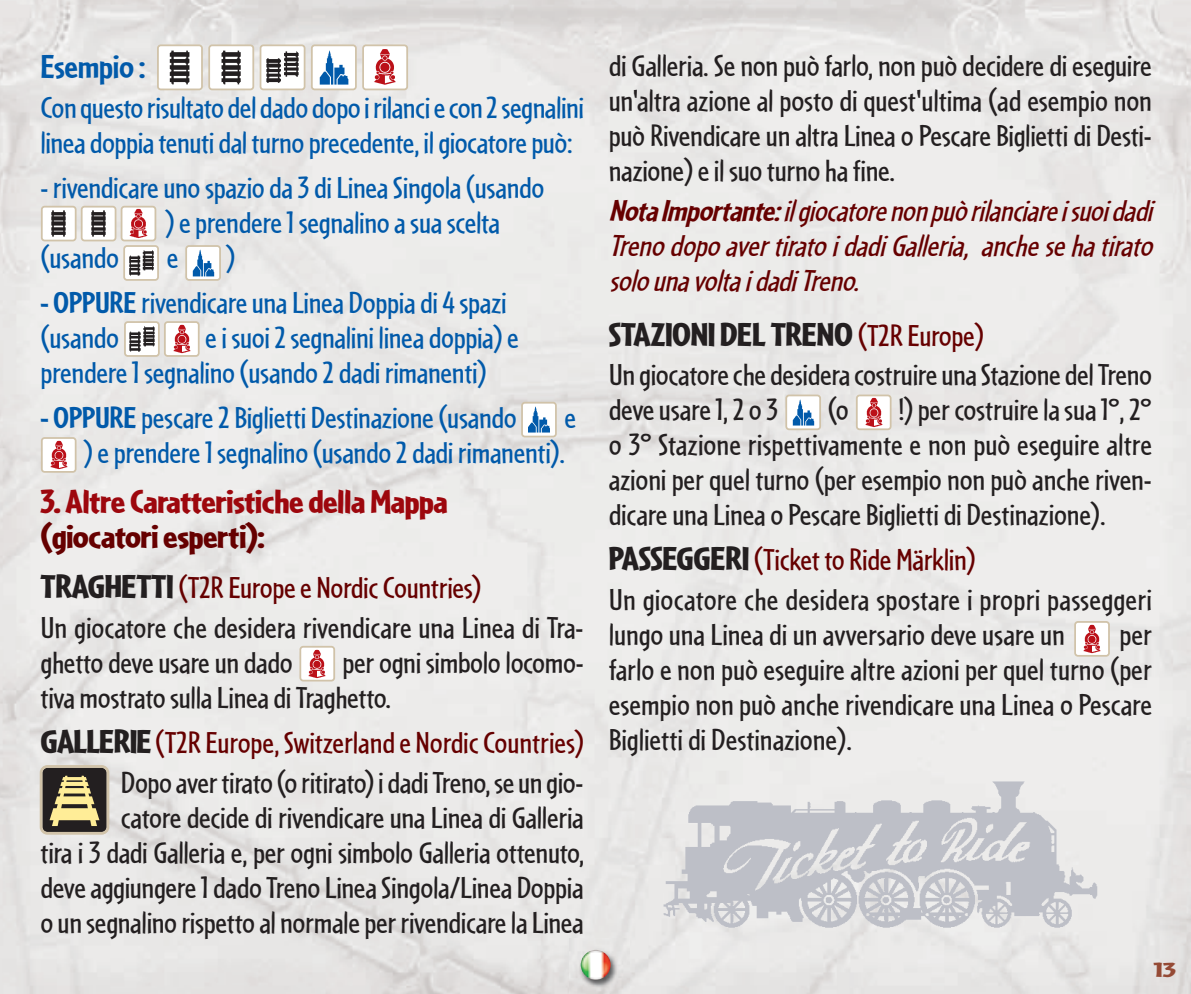
<style>
.page{position:relative;width:1191px;height:994px;background:#fff}
.page>*{position:absolute;margin:0;border:0;box-sizing:border-box;transform-origin:0 0}
.t1{font:900 34.65px "Cafeteria";letter-spacing:-.015em;color:#9d070d;scale:1.11 1}
.t2{font:900 34.65px "Cafeteria";letter-spacing:-.015em;color:#231f20;scale:1.11 1}
.t3{font:900 34.65px "Cafeteria";letter-spacing:-.015em;color:#600;scale:1.11 1}
.t4{font:700 34.65px "Cafeteria";letter-spacing:-.015em;color:#015aaa;scale:1.11 1}
.t5{font:31.5px/35px "Cafeteria";letter-spacing:-.015em;color:#231f20;text-align:justify;scale:1.11 1}
.t6{font:31.5px/35px "Cafeteria";letter-spacing:-.015em;color:#015aaa;scale:1.11 1}
.t7{font:italic 31.5px/35px "Cafeteria";color:#600;text-align:justify;scale:1.11 1}
.t8{font:31.5px/39.9px "Cafeteria";letter-spacing:.005em;color:#231f20;scale:1.11 1}
.t9{font:900 21px "Cafeteria";color:#954a35;scale:1.67 1}
.s1{font-weight:700}
.s2{font-weight:900;font-size:34.65px}
.s3{color:#600}
.s4{font-weight:400;font-size:31.5px;color:#600}
</style>
<div class="page">
<img style="left:570px;top:938px;width:59px;height:56px">
<img style="left:581px;top:950px;width:29px;height:30px;border-radius:50%">
<svg style="left:40px;top:765px;width:69px;height:70px;background:#7c7358"></svg>
<img style="left:159px;top:46px;width:42px;height:43px;border-radius:2px">
<div style="left:157px;top:44px;width:46px;height:46px;border:4px solid #d1c3a9;border-radius:4px"></div>
<img style="left:210px;top:46px;width:42px;height:43px;border-radius:2px">
<div style="left:208px;top:44px;width:46px;height:46px;border:4px solid #d1c3a9;border-radius:4px"></div>
<img style="left:261px;top:46px;width:43px;height:43px;border-radius:2px">
<div style="left:260px;top:44px;width:45px;height:46px;border:4px solid #d1c3a9;border-radius:4px"></div>
<img style="left:313px;top:46px;width:42px;height:43px;border-radius:2px">
<div style="left:311px;top:44px;width:46px;height:46px;border:4px solid #d1c3a9;border-radius:4px"></div>
<img style="left:364px;top:46px;width:42px;height:43px;border-radius:2px">
<div style="left:362px;top:44px;width:46px;height:46px;border:4px solid #d1c3a9;border-radius:4px"></div>
<img style="left:43px;top:207px;width:32px;height:33px;border-radius:2px">
<div style="left:41px;top:206px;width:36px;height:35px;border:4px solid #d1c3a9;border-radius:4px"></div>
<img style="left:83px;top:207px;width:32px;height:33px;border-radius:2px">
<div style="left:81px;top:206px;width:35px;height:35px;border:4px solid #d1c3a9;border-radius:4px"></div>
<img style="left:123px;top:208px;width:31px;height:31px;border-radius:2px">
<div style="left:121px;top:206px;width:35px;height:35px;border:4px solid #d1c3a9;border-radius:4px"></div>
<img style="left:125px;top:247px;width:32px;height:32px;border-radius:2px">
<div style="left:123px;top:245px;width:36px;height:36px;border:4px solid #d1c3a9;border-radius:4px"></div>
<img style="left:187px;top:247px;width:32px;height:32px;border-radius:2px">
<div style="left:185px;top:245px;width:36px;height:36px;border:4px solid #d1c3a9;border-radius:4px"></div>
<img style="left:126px;top:323px;width:32px;height:32px;border-radius:2px">
<div style="left:124px;top:321px;width:36px;height:36px;border:4px solid #d1c3a9;border-radius:4px"></div>
<img style="left:166px;top:323px;width:31px;height:32px;border-radius:2px">
<div style="left:164px;top:321px;width:36px;height:36px;border:4px solid #d1c3a9;border-radius:4px"></div>
<img style="left:43px;top:439px;width:31px;height:31px;border-radius:2px">
<div style="left:41px;top:437px;width:36px;height:36px;border:4px solid #d1c3a9;border-radius:4px"></div>
<img style="left:523px;top:403px;width:32px;height:33px;border-radius:2px">
<div style="left:521px;top:402px;width:36px;height:35px;border:4px solid #d1c3a9;border-radius:4px"></div>
<img style="left:302px;top:648px;width:31px;height:31px;border-radius:2px">
<div style="left:299px;top:646px;width:36px;height:35px;border:4px solid #d1c3a9;border-radius:4px"></div>
<img style="left:1076px;top:623px;width:31px;height:31px;border-radius:2px">
<div style="left:1074px;top:621px;width:35px;height:36px;border:4px solid #d1c3a9;border-radius:4px"></div>
<img style="left:787px;top:396px;width:32px;height:32px;border-radius:2px">
<div style="left:785px;top:394px;width:36px;height:36px;border:4px solid #d1c3a9;border-radius:4px"></div>
<img style="left:858px;top:397px;width:31px;height:31px;border-radius:2px">
<div style="left:856px;top:394px;width:35px;height:36px;border:4px solid #d1c3a9;border-radius:4px"></div>
<img style="left:657px;top:772px;width:448px;height:162px">
<p class="t4" style="left:41px;top:55px;width:96px">Esempio :</p>
<p class="t6" style="left:41px;top:93px;width:491px">Con questo risultato del dado dopo i rilanci e con 2 segnalini linea doppia tenuti dal turno precedente, il giocatore può:</p>
<p class="t6" style="left:41px;top:173px;width:455px">- rivendicare uno spazio da 3 di Linea Singola (usando</p>
<p class="t6" style="left:165px;top:208px;width:303px">) e prendere 1 segnalino a sua scelta</p>
<p class="t6" style="left:41px;top:243px;width:72px">(usando</p>
<p class="t6" style="left:167px;top:243px;width:12px">e</p>
<p class="t6" style="left:226px;top:243px;width:10px">)</p>
<p class="t6" style="left:41px;top:288px;width:421px"><span class="s1">- OPPURE</span>rivendicare una Linea Doppia di 4 spazi (usando</p>
<p class="t6" style="left:41px;top:323px;width:432px;text-indent:165px">e i suoi 2 segnalini linea doppia) e prendere 1 segnalino (usando 2 dadi rimanenti)</p>
<p class="t6" style="left:41px;top:403px;width:431px"><span class="s1">- OPPURE</span>pescare 2 Biglietti Destinazione (usando</p>
<p class="t6" style="left:84px;top:403px;width:445px;text-indent:481px">e ) e prendere 1 segnalino (usando 2 dadi rimanenti).</p>
<p class="t1" style="left:41px;top:490px;width:368px">3. Altre Caratteristiche della Mappa</p>
<p class="t3" style="left:41px;top:525px;width:204px">(giocatori esperti):</p>
<p class="t5" style="left:41px;top:570px;width:491px;line-height:39.9px"><span class="s2">TRAGHETTI</span> <span class="s3">(T2R Europe e Nordic Countries)<br></span>Un giocatore che desidera rivendicare una Linea di Tra-</p>
<p class="t5" style="left:41px;top:648px;width:229px">ghetto deve usare un dado</p>
<p class="t5" style="left:41px;top:648px;width:491px;text-indent:302px">per ogni simbolo locomo&shy;tiva mostrato sulla Linea di Traghetto.</p>
<p class="t5" style="left:41px;top:725px;width:491px;line-height:39.9px;text-align:right"><span class="s2">GALLERIE</span> <span class="s3">(T2R Europe, Switzerland e Nordic Countries)<br></span>Dopo aver tirato (o ritirato) i dadi Treno, se un gio-</p>
<p class="t5" style="left:41px;top:803px;width:491px;text-indent:80px">catore decide di rivendicare una Linea di Galleria tira i 3 dadi Galleria e, per ogni simbolo Galleria ottenuto, deve aggiungere 1 dado Treno Linea Singola/Linea Doppia o un segnalino rispetto al normale per rivendicare la Linea</p>
<p class="t5" style="left:609px;top:51px;width:491px">di Galleria. Se non può farlo, non può decidere di eseguire un'altra azione al posto di quest'ultima (ad esempio non può Rivendicare un altra Linea o Pescare Biglietti di Desti&shy;nazione) e il suo turno ha fine.</p>
<p class="t7" style="left:609px;top:196px;width:497px"><span class="s1">NotaImportante:</span>ilgiocatorenonpuòrilanciareisuoidadi Treno dopo avertirato idadiGalleria, anchesehatirato solounavoltaidadiTreno.</p>
<p class="t2" style="left:609px;top:322px;width:339px">STAZIONI DEL TRENO <span class="s4">(T2R Europe)</span></p>
<p class="t5" style="left:609px;top:361px;width:491px">Un giocatore che desidera costruire una Stazione del Treno deve usare 1, 2 o 3</p>
<p class="t5" style="left:827px;top:396px;width:20px">(o</p>
<p class="t5" style="left:609px;top:396px;width:491px;text-indent:289px">!) per costruire la sua 1°, 2° o 3° Stazione rispettivamente e non può eseguire altre azioni per quel turno (per esempio non può anche riven&shy;dicare una Linea o Pescare Biglietti di Destinazione).</p>
<p class="t8" style="left:609px;top:543px;width:491px"><span class="s2">PASSEGGERI</span> <span class="s3">(Ticket to Ride Märklin)<br></span>Un giocatore che desidera spostare i propri passeggeri</p>
<p class="t5" style="left:609px;top:620px;width:412px">lungo una Linea di un avversario deve usare un</p>
<p class="t5" style="left:609px;top:620px;width:491px;text-indent:510px">per farlo e non può eseguire altre azioni per quel turno (per esempio non può anche rivendicare una Linea o Pescare Biglietti di Destinazione).</p>
<p class="t9" style="left:1153px;top:963px;width:15px">13</p>
</div>
